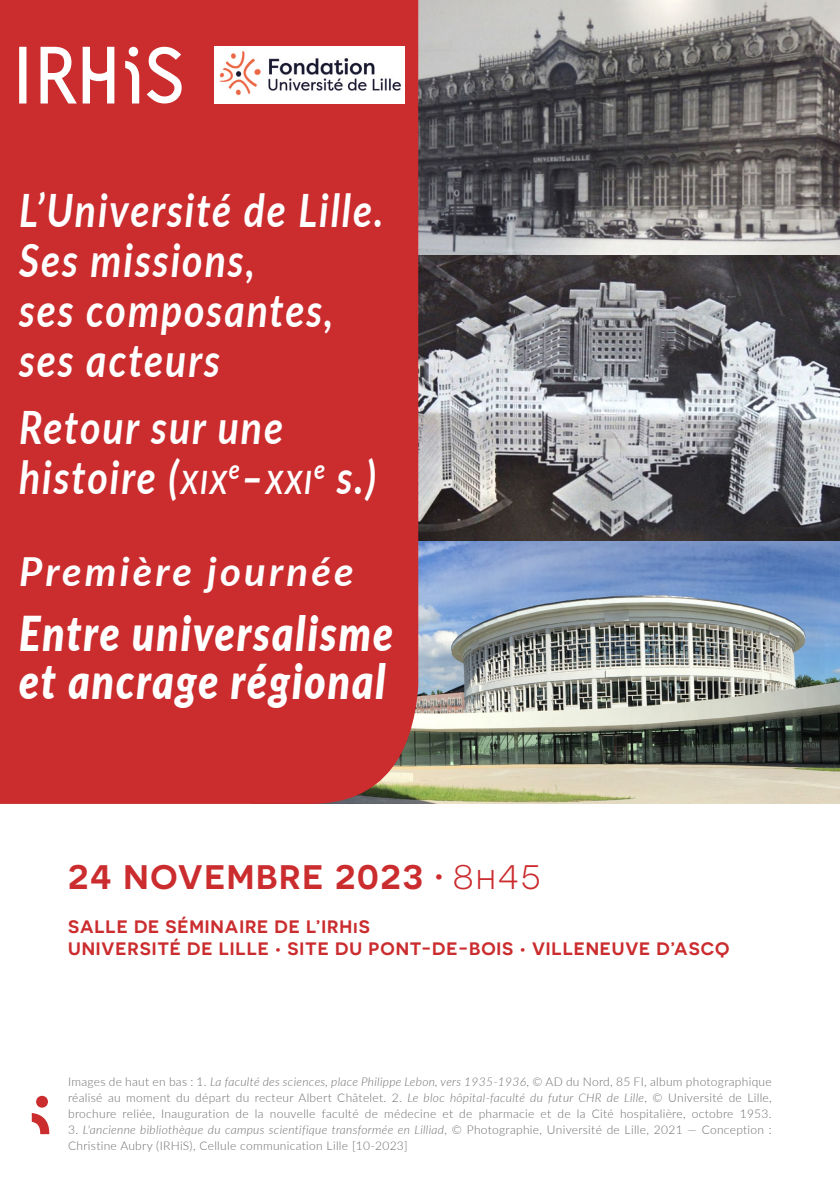
<style>
.page{position:relative;width:840px;height:1191px;background:#fff}
.page>*{position:absolute;margin:0;border:0;box-sizing:border-box;transform-origin:0 0}
.t1{font:italic 900 48px "Lato";letter-spacing:.05em;color:#fff;scale:.84 1}
.t2{font:italic 700 46px/50px "Lato";letter-spacing:.05em;color:#fff;scale:.85 1}
.t3{font:italic 700 40px "Lato";letter-spacing:.08em;color:#fff}
.t4{font:600 34px "Novecentosanswide";letter-spacing:.05em;color:#cb2c2e}
.t5{font:italic 700 32.2px "Lato";color:#fff;scale:.85 1}
.t6{font:600 18px/22px "Novecentosanswide";letter-spacing:.05em;color:#cb2c2e}
.Texte_courant{font:300 12px/16px "Lato";letter-spacing:.025em;color:#6c6d70;text-align:justify}
.s1{font-size:32.2px}
.s2{font-size:46px}
.s3{font-weight:400}
.s4{font-style:italic}
</style>
<div class="page">
<img style="left:418px;top:0;width:421px;height:255px">
<img style="left:418px;top:255px;width:421px;height:286px">
<img style="left:418px;top:541px;width:421px;height:263px">
<div style="left:0;top:0;width:418px;height:804px;background:#cb2c2e"></div>
<svg style="left:40px;top:47px;width:37px;height:56px"></svg>
<svg style="left:83px;top:47px;width:31px;height:56px"></svg>
<svg style="left:19px;top:47px;width:7px;height:56px"></svg>
<svg style="left:147px;top:47px;width:34px;height:56px"></svg>
<svg style="left:125px;top:47px;width:14px;height:56px"></svg>
<img style="left:214px;top:47px;width:190px;height:56px">
<svg style="left:32px;top:1113px;width:17px;height:21px"></svg>
<svg style="left:36px;top:1095px;width:12px;height:12px"></svg>
<p class="t2" style="left:19px;top:183px;width:430px">L’Université de Lille.</p>
<p class="t2" style="left:19px;top:233px;width:279px">Ses missions,</p>
<p class="t2" style="left:19px;top:283px;width:371px">ses composantes,</p>
<p class="t2" style="left:19px;top:333px;width:238px">ses acteurs</p>
<p class="t2" style="left:19px;top:400px;width:312px">Retour sur une histoire (<span class="s1">XIX</span></p>
<p class="t5" style="left:229px;top:459px;width:99px"><sup>e</sup><span class="s2">–</span>XXI</p>
<p class="t2" style="left:314px;top:450px;width:75px"><sup>e</sup> s.)</p>
<p class="t3" style="left:19px;top:542px;width:335px">Première journée</p>
<p class="t1" style="left:19px;top:597px;width:446px">Entre universalisme</p>
<p class="t1" style="left:19px;top:645px;width:437px">et ancrage régional</p>
<p class="t4" style="left:68px;top:856px;width:474px">24 NOVEMBRE 2023 <span class="s3">• 8h45</span></p>
<p class="t6" style="left:68px;top:915px;width:662px">SALLE DE SÉMINAIRE DE L’IRHiS<br>UNIVERSITÉ DE LILLE • SITE DU PONT-DE-BOIS • VILLENEUVE D’ASCQ</p>
<p class="Texte_courant" style="left:68px;top:1072px;width:704px">Images de haut en bas : 1. <span class="s4">La faculté des sciences, place Philippe Lebon, vers 1935-1936</span>, © AD du Nord, 85 FI, album photographique réalisé au moment du départ du recteur Albert Châtelet. 2. <span class="s4">Le bloc hôpital-faculté du futur CHR de Lille</span>, © Université de Lille, brochure reliée, Inauguration de la nouvelle faculté de médecine et de pharmacie et de la Cité hospitalière, octobre 1953.</p>
<p class="Texte_courant" style="left:68px;top:1120px;width:704px">3. <span class="s4">L'ancienne bibliothèque du campus scientifique transformée en Lilliad</span>, © Photographie, Université de Lille, 2021 — Conception :<br>Christine Aubry (IRHiS), Cellule communication Lille [10-2023]</p>
</div>
